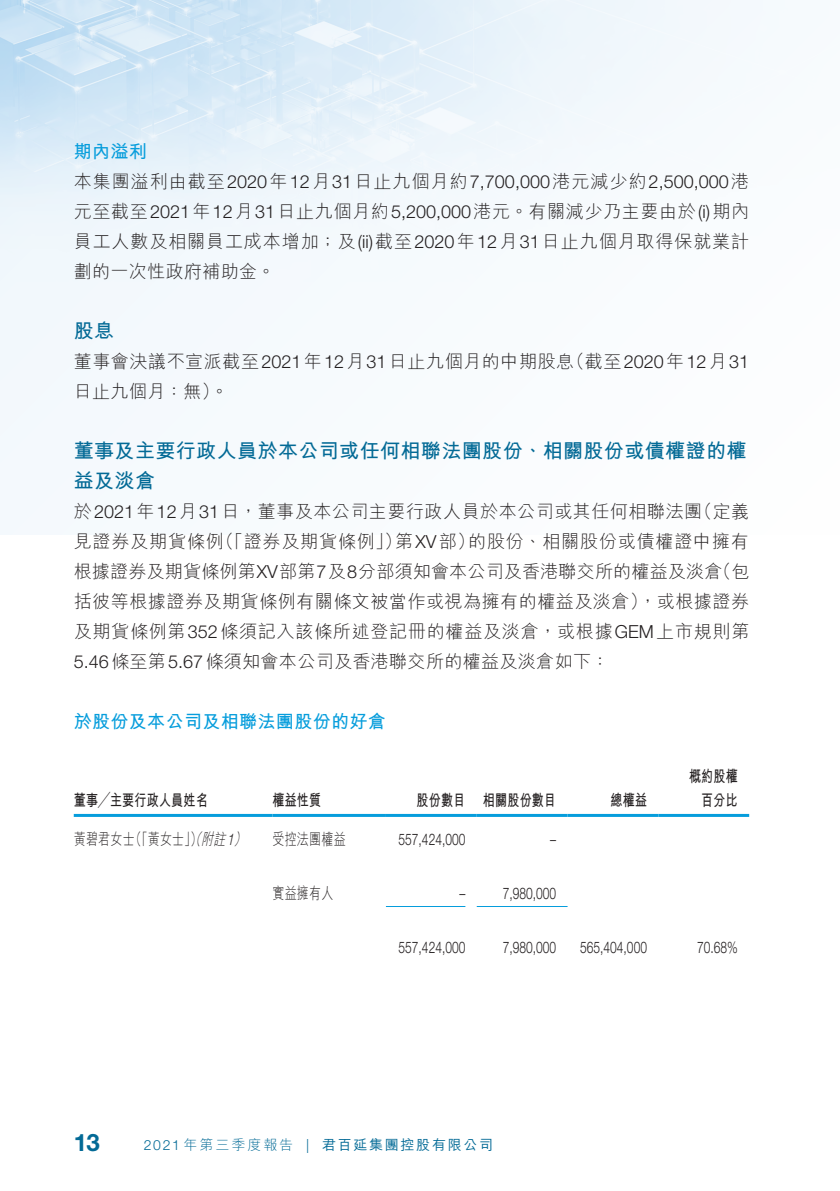
<style>
.page{position:relative;width:840px;height:1191px;background:#fff}
.page>*{position:absolute;margin:0;border:0;box-sizing:border-box;transform-origin:0 0}
.t1{font:700 24px "Helvetica Neue LT Std";color:#036a96}
._01_H1{font:700 20px/30px "M Hei HK";letter-spacing:.02em;color:#036a96}
._00_txt{font:300 18px/30px "M Hei HK";letter-spacing:.03em;color:#231f20}
._02_H2{font:700 18px "M Hei HK";letter-spacing:.02em;color:#069ddc}
._00_txt-2{font:300 18px "Helvetica Neue LT Std";color:#231f20}
._50_Table_txt{font:300 16px "Helvetica Neue LT Std";color:#231f20;scale:.75 1}
._50_Table_txt-2{font:700 16px "M Hei HK";letter-spacing:.02em;color:#231f20;scale:.75 1}
._50_Table_txt-3{font:300 16px "M Hei HK";letter-spacing:.02em;color:#231f20;scale:.75 1}
._50_Table_txt-4{font:italic 300 16px "M Hei HK";color:#231f20;scale:.75 1}
.t2{font:500 14px "M Hei HK";letter-spacing:.12em;color:#036a96}
.t3{font:300 14px "M Hei HK";letter-spacing:.14em;color:#036a96}
.t4{font:300 14px "Helvetica Neue LT Std";color:#036a96}
.s1{font-family:"Helvetica Neue LT Std"}
.s2{font-family:"M Hei HK"}
.s3{font-style:italic}
</style>
<div class="page">
<img style="left:0;top:0;width:763px;height:534px">
<hr style="left:74px;top:814px;width:198px;height:3px;background:#069ddc">
<hr style="left:272px;top:814px;width:113px;height:3px;background:#069ddc">
<hr style="left:385px;top:814px;width:91px;height:3px;background:#069ddc">
<hr style="left:476px;top:814px;width:91px;height:3px;background:#069ddc">
<hr style="left:567px;top:814px;width:91px;height:3px;background:#069ddc">
<hr style="left:658px;top:814px;width:90px;height:3px;background:#069ddc">
<hr style="left:385px;top:906px;width:80px;height:1px;background:#069ddc">
<hr style="left:476px;top:906px;width:91px;height:1px;background:#069ddc">
<p class="_02_H2" style="left:74px;top:138px;width:75px">期內溢利</p>
<p class="_00_txt" style="left:74px;top:166px;width:676px;text-align:justify">本集團溢利由截至<span class="s1">2020</span>年<span class="s1">12</span>月<span class="s1">31</span>日止九個月約<span class="s1">7,700,000</span>港元減少約<span class="s1">2,500,000</span>港元至截至<span class="s1">2021</span>年<span class="s1">12</span>月<span class="s1">31</span>日止九個月約<span class="s1">5,200,000</span>港元。有關減少乃主要由於 <span class="s1">)i(</span> 期內員工人數及相關員工成本增加；及 <span class="s1">)i i(</span> 截至<span class="s1">2020</span>年<span class="s1">12</span>月<span class="s1">31</span>日止九個月取得保就業計劃的一次性政府補助金。</p>
<p class="_01_H1" style="left:74px;top:314px;width:42px">股息</p>
<p class="_00_txt-2" style="left:566px;top:350px;width:184px"><span class="s2">（截至</span>2020<span class="s2">年</span>12<span class="s2">月</span>31</p>
<p class="_00_txt" style="left:74px;top:346px;width:501px">董事會決議不宣派截至<span class="s1">2021</span>年<span class="s1">12</span>月<span class="s1">31</span>日止九個月的中期股息日止九個月：無。(</p>
<p class="_01_H1" style="left:74px;top:434px;width:674px">董事及主要行政人員於本公司或任何相聯法團股份、相關股份或債權證的權益及淡倉</p>
<p class="_00_txt" style="left:694px;top:496px;width:56px">（定義</p>
<p class="_00_txt" style="left:468px;top:496px;width:282px;text-indent:-394px">於<span class="s1">2021</span>年<span class="s1">12</span>月<span class="s1">31</span>日，董事及本公司主要行政人員於本公司或其任何相聯法團<br>的股份、相關股份或債權證中擁有</p>
<p class="_00_txt" style="left:216px;top:526px;width:187px">（「證券及期貨條例」）</p>
<p class="_00_txt" style="left:395px;top:526px;width:81px">第<span class="s1">XV</span>部）</p>
<p class="_00_txt" style="left:74px;top:526px;width:151px">見證券及期貨條例</p>
<p class="_00_txt" style="left:713px;top:556px;width:37px">（包</p>
<p class="_00_txt" style="left:74px;top:556px;width:676px">根據證券及期貨條例第<span class="s1">XV</span>部第<span class="s1">7</span>及<span class="s1">8</span>分部須知會本公司及香港聯交所的權益及淡倉<br>括彼等根據證券及期貨條例有關條文被當作或視為擁有的權益及淡倉，）或根據證券及期貨條例第<span class="s1">352</span>條須記入該條所述登記冊的權益及淡倉，或根據<span class="s1">GEM</span>上市規則第<span class="s1">5.46</span>條至第<span class="s1">5.67</span>條須知會本公司及香港聯交所的權益及淡倉如下：</p>
<p class="_02_H2" style="left:74px;top:708px;width:313px">於股份及本公司及相聯法團股份的好倉</p>
<p class="_50_Table_txt-2" style="left:74px;top:789px;width:180px">董事╱主要行政人員姓名</p>
<p class="_50_Table_txt-2" style="left:272px;top:789px;width:66px">權益性質</p>
<p class="_50_Table_txt-2" style="left:416px;top:789px;width:66px">股份數目</p>
<p class="_50_Table_txt-2" style="left:482px;top:789px;width:99px">相關股份數目</p>
<p class="_50_Table_txt-2" style="left:610px;top:789px;width:50px">總權益</p>
<p class="_50_Table_txt-2" style="left:688px;top:765px;width:66px">概約股權</p>
<p class="_50_Table_txt-2" style="left:701px;top:789px;width:50px">百分比</p>
<p class="_50_Table_txt-3" style="left:74px;top:831px;width:83px">黃碧君女士</p>
<p class="_50_Table_txt-3" style="left:130px;top:831px;width:101px">（「黃女士」<span class="s3">（</span>）</p>
<p class="_50_Table_txt-4" style="left:201px;top:831px;width:65px">附註）<span class="s1">1</span></p>
<p class="_50_Table_txt-3" style="left:272px;top:831px;width:99px">受控法團權益</p>
<p class="_50_Table_txt" style="left:398px;top:829px;width:90px">557,424,000</p>
<p class="_50_Table_txt" style="left:550px;top:829px;width:9px">–</p>
<p class="_50_Table_txt-3" style="left:272px;top:885px;width:83px">實益擁有人</p>
<p class="_50_Table_txt" style="left:459px;top:883px;width:9px">–</p>
<p class="_50_Table_txt" style="left:502px;top:883px;width:73px">7,980,000</p>
<p class="_50_Table_txt" style="left:398px;top:937px;width:90px">557,424,000</p>
<p class="_50_Table_txt" style="left:502px;top:937px;width:73px">7,980,000</p>
<p class="_50_Table_txt" style="left:580px;top:937px;width:90px">565,404,000</p>
<p class="_50_Table_txt" style="left:696px;top:937px;width:56px">70.68%</p>
<p class="t1" style="left:74px;top:1127px;width:27px">13</p>
<p class="t3" style="left:144px;top:1137px;width:151px"><span class="s1">2021</span>年第三季度報告</p>
<p class="t4" style="left:306px;top:1136px;width:5px">|</p>
<p class="t2" style="left:322px;top:1134px;width:172px">君百延集團控股有限公司</p>
</div>
